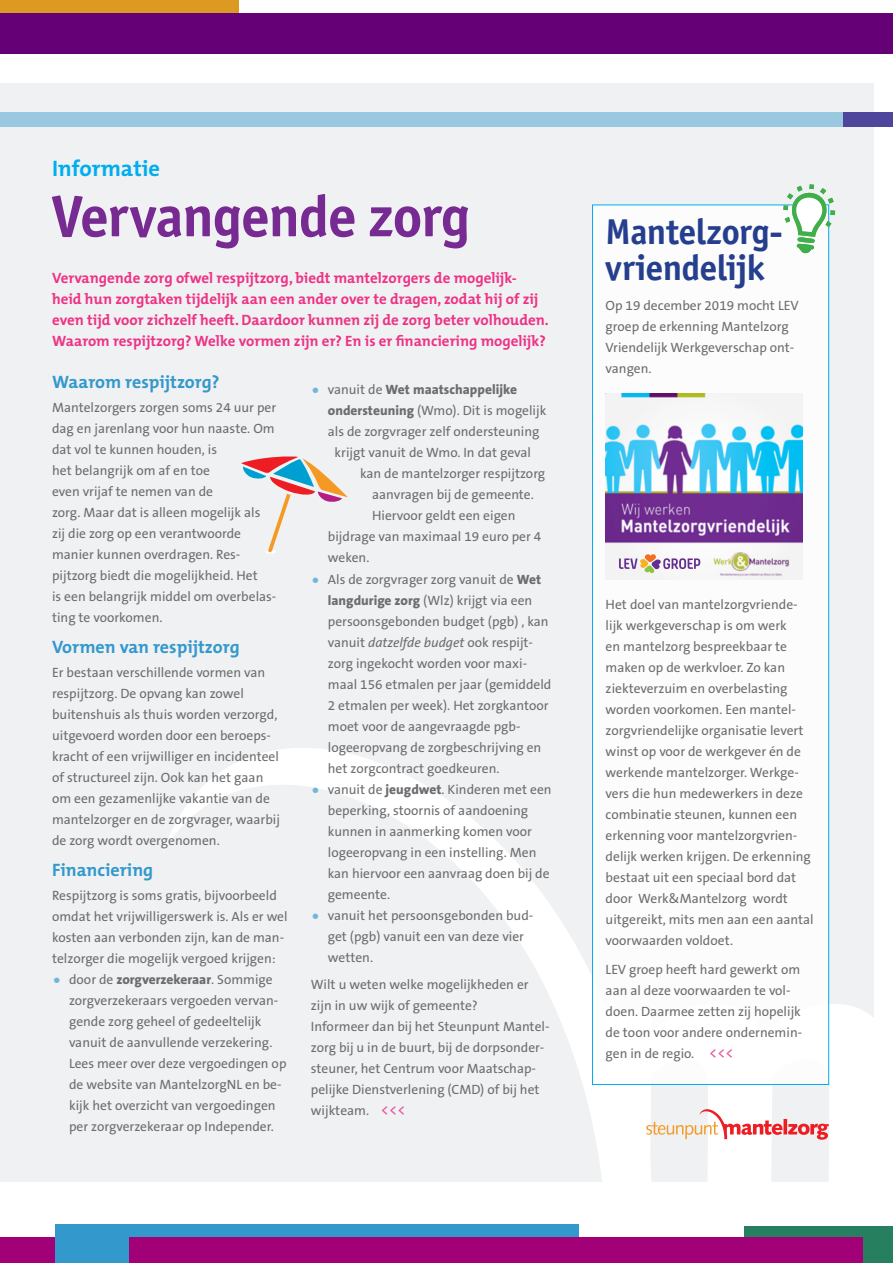
<style>
.page{position:relative;width:893px;height:1263px;background:#fff}
.page>*{position:absolute;margin:0;border:0;box-sizing:border-box;transform-origin:0 0}
.intro{font:700 58.5px "Officina Sans ITC Pro";letter-spacing:-.015em;color:#772a91}
.Kop{font:700 36px/36px "Officina Sans ITC Pro";letter-spacing:-.01em;color:#253f8e}
.intro-2{font:700 22.5px "The Mix";color:#00aeef}
.subkop_blauw{font:700 18px "The Mix";color:#3398cc}
.intro-3{font:700 15px/21px "The Mix";color:#ee3285}
.Body{font:13.5px/21px "The Sans B5 Plain";color:#6c6d70}
.som{font:13.5px/21px "The Sans B5 Plain";color:#6c6d70}
.som-2{font:800 13.5px "The Sans B8";color:#6c6d70}
.s1{font-size:22.5px;color:#70b7db}
.s2{font-family:"The Sans B8";font-weight:800}
.s3{font-family:"The Sans B5 Plain";font-weight:400;font-size:22.5px;color:#70b7db}
.s4{font-family:"The Sans B5 Plain";font-weight:400}
.s5{font-style:italic}
.s6{font-size:15px;color:#e84da0}
</style>
<div class="page">
<div style="left:0;top:83px;width:873px;height:1099px;background:#f0f1f2"></div>
<svg style="left:163px;top:711px;width:711px;height:526px"></svg>
<div style="left:66px;top:1225px;width:513px;height:38px;background:#3398cc"></div>
<div style="left:745px;top:1226px;width:148px;height:37px;background:#267f5f"></div>
<div style="left:0;top:1237px;width:862px;height:26px;background:#a20077"></div>
<div style="left:55px;top:1225px;width:74px;height:38px;background:#3398cc"></div>
<div style="left:0;top:0;width:238px;height:34px;background:#dc9a22"></div>
<div style="left:0;top:13px;width:893px;height:41px;background:#650076"></div>
<div style="left:0;top:113px;width:893px;height:14px;background:#99c8e0"></div>
<div style="left:592px;top:205px;width:237px;height:879px;background:#fff"></div>
<img style="left:606px;top:393px;width:197px;height:186px">
<div style="left:592px;top:205px;width:237px;height:880px;border:1px solid #00aeef"></div>
<svg style="left:783px;top:184px;width:52px;height:69px"></svg>
<svg style="left:646px;top:1107px;width:183px;height:33px"></svg>
<hr style="left:265px;top:550px;width:11px;height:4px;background:#f7f7f8;border-radius:50%">
<svg style="left:241px;top:456px;width:106px;height:97px"></svg>
<svg style="left:619px;top:554px;width:81px;height:19px"></svg>
<p class="intro-2" style="left:52px;top:149px;width:109px">Informatie</p>
<p class="intro" style="left:52px;top:180px;width:420px">Vervangende zorg</p>
<p class="intro-3" style="left:52px;top:267px;width:498px">Vervangende zorg ofwel respijtzorg, biedt mantelzorgers de mogelijk&shy;heid hun zorgtaken tijdelijk aan een ander over te dragen, zodat hij of zij even tijd voor zichzelf heeft. Daardoor kunnen zij de zorg beter volhouden.<br>Waarom respijtzorg? Welke vormen zijn er? En is er financiering mogelijk?</p>
<p class="subkop_blauw" style="left:52px;top:367px;width:169px">Waarom respijtzorg?</p>
<p class="Body" style="left:52px;top:397px;width:226px">Mantelzorgers zorgen soms 24 uur per dag en jarenlang voor hun naaste. Om dat vol te kunnen houden, is<br>het belangrijk om af en toe<br>even vrijaf te nemen van de<br>zorg. Maar dat is alleen mogelijk als zij die zorg op een verantwoorde manier kunnen overdragen. Res&shy;pijtzorg biedt die mogelijkheid. Het<br>is een belangrijk middel om overbelas&shy;ting te voorkomen.</p>
<p class="subkop_blauw" style="left:52px;top:632px;width:189px">Vormen van respijtzorg</p>
<p class="Body" style="left:52px;top:662px;width:229px">Er bestaan verschillende vormen van respijtzorg. De opvang kan zowel buitenshuis als thuis worden verzorgd, uitgevoerd worden door een beroeps&shy;kracht of een vrijwilliger en incidenteel of structureel zijn. Ook kan het gaan om een gezamenlijke vakantie van de mantelzorger en de zorgvrager, waarbij de zorg wordt overgenomen.</p>
<p class="subkop_blauw" style="left:52px;top:854px;width:103px">Financiering</p>
<p class="Body" style="left:52px;top:885px;width:237px">Respijtzorg is soms gratis, bijvoorbeeld omdat het vrijwilligerswerk is. Als er wel kosten aan verbonden zijn, kan de man&shy;telzorger die mogelijk vergoed krijgen:</p>
<p class="som" style="left:69px;top:969px;width:219px;text-indent:-17px"><span class="s1">•</span> door de <span class="s2">zorgverzekeraar</span>. Sommige zorgverzekeraars vergoeden vervan&shy;gende zorg geheel of gedeeltelijk vanuit de aanvullende verzekering.<br>Lees meer over deze vergoedingen op de website van MantelzorgNL en be&shy;kijk het overzicht van vergoedingen per zorgverzekeraar op Independer.</p>
<p class="som-2" style="left:311px;top:383px;width:208px"><span class="s3">•</span> <span class="s4">vanuit de</span> Wet maatschappelijke</p>
<p class="som" style="left:328px;top:401px;width:220px"><span class="s2">ondersteuning</span> (Wmo). Dit is mogelijk</p>
<p class="som" style="left:328px;top:422px;width:213px">als de zorgvrager zelf ondersteuning</p>
<p class="som" style="left:335px;top:443px;width:198px">krijgt vanuit de Wmo. In dat geval</p>
<p class="som" style="left:360px;top:464px;width:187px">kan de mantelzorger respijtzorg</p>
<p class="som" style="left:372px;top:485px;width:163px">aanvragen bij de gemeente.</p>
<p class="som" style="left:372px;top:506px;width:145px">Hiervoor geldt een eigen</p>
<p class="som" style="left:328px;top:527px;width:215px">bijdrage van maximaal 19 euro per 4</p>
<p class="som" style="left:328px;top:548px;width:43px">weken.</p>
<p class="som" style="left:328px;top:569px;width:225px;text-indent:-17px"><span class="s1">•</span> Als de zorgvrager zorg vanuit de <span class="s2">Wet langdurige zorg</span> (Wlz) krijgt via een persoonsgebonden budget (pgb) , kan vanuit <span class="s5">datzelfde budget</span> ook respijt&shy;zorg ingekocht worden voor maxi&shy;maal 156 etmalen per jaar (gemiddeld 2 etmalen per week). Het zorgkantoor moet voor de aangevraagde pgb&shy;logeeropvang de zorgbeschrijving en het zorgcontract goedkeuren.</p>
<p class="som" style="left:328px;top:779px;width:225px;text-indent:-17px"><span class="s1">•</span> vanuit de <span class="s2">jeugdwet</span>. Kinderen met een beperking, stoornis of aandoening kunnen in aanmerking komen voor logeeropvang in een instelling. Men kan hiervoor een aanvraag doen bij de gemeente.</p>
<p class="som" style="left:328px;top:905px;width:207px;text-indent:-17px"><span class="s1">•</span> vanuit het persoonsgebonden bud&shy;get (pgb) vanuit een van deze vier wetten.</p>
<p class="Body" style="left:311px;top:974px;width:240px">Wilt u weten welke mogelijkheden er zijn in uw wijk of gemeente?<br>Informeer dan bij het Steunpunt Mantel&shy;zorg bij u in de buurt, bij de dorpsonder&shy;steuner, het Centrum voor Maatschap&shy;pelijke Dienstverlening (CMD) of bij het wijkteam. <span class="s6">&lt;&lt;&lt;</span></p>
<p class="Kop" style="left:606px;top:214px;width:179px">Mantelzorg&shy;vriendelijk</p>
<p class="Body" style="left:606px;top:295px;width:195px">Op 19 december 2019 mocht LEV groep de erkenning Mantelzorg<br>Vriendelijk Werkgeverschap ont&shy;vangen.</p>
<p class="Body" style="left:606px;top:594px;width:210px">Het doel van mantelzorgvriende&shy;lijk werkgeverschap is om werk<br>en mantelzorg bespreekbaar te maken op de werkvloer. Zo kan ziekteverzuim en overbelasting worden voorkomen. Een mantel&shy;zorgvriendelijke organisatie levert winst op voor de werkgever én de werkende mantelzorger. Werkge&shy;vers die hun medewerkers in deze combinatie steunen, kunnen een erkenning voor mantelzorgvrien&shy;delijk werken krijgen. De erkenning bestaat uit een speciaal bord dat door Werk&amp;Mantelzorg wordt uitgereikt, mits men aan een aantal voorwaarden voldoet.</p>
<p class="Body" style="left:606px;top:960px;width:198px">LEV groep heeft hard gewerkt om aan al deze voorwaarden te vol&shy;doen. Daarmee zetten zij hopelijk de toon voor andere ondernemin&shy;gen in de regio. <span class="s6">&lt;&lt;&lt;</span></p>
</div>
